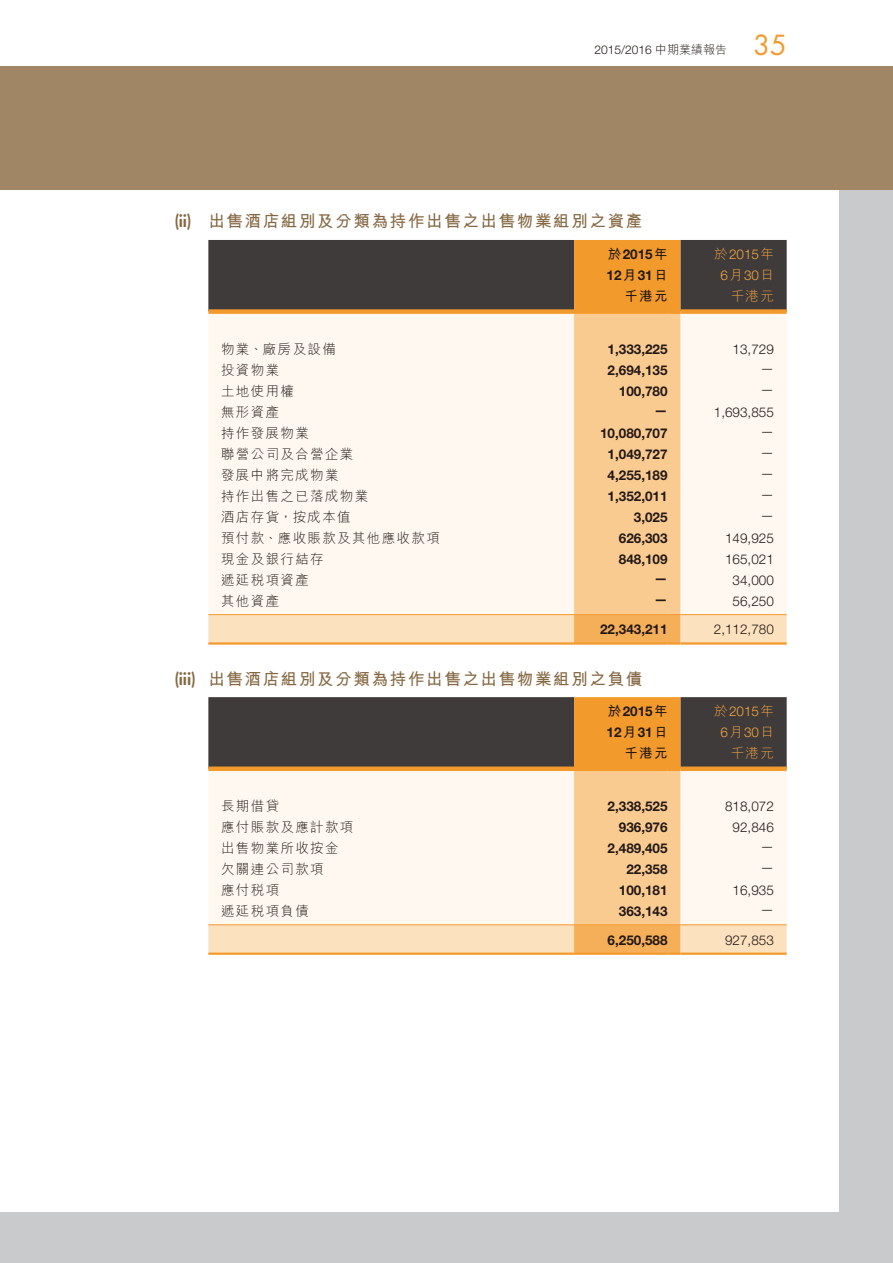
<style>
.page{position:relative;width:893px;height:1263px;background:#fff}
.page>*{position:absolute;margin:0;border:0;box-sizing:border-box;transform-origin:0 0}
.t1{font:27px "Futura Std";color:#f39a2c}
.t2{font:700 16.5px "M Hei HK";letter-spacing:.1em;color:#856843}
.t3{font:700 13.5px/21px "Helvetica Neue LT Std";color:#231916}
.t4{font:300 13.5px "M Hei HK";letter-spacing:.1em;color:#231916}
.t5{font:300 13.5px "Helvetica Neue LT Std";color:#231916}
.t6{font:300 13.5px/21px "Helvetica Neue LT Std";color:#f5a543;text-align:center}
.t7{font:700 13.5px "M Hei HK";letter-spacing:.1em;color:#231916}
.t8{font:300 13.5px "M Hei HK";letter-spacing:.1em;color:#f5a543}
.t9{font:300 12px "Helvetica Neue LT Std";color:#231916}
.s1{font-family:"M Hei HK"}
.s2{font-family:"Futura Std";font-weight:800}
</style>
<div class="page">
<div style="left:0;top:148px;width:893px;height:1115px;background:#c9cacb"></div>
<div style="left:0;top:166px;width:839px;height:1046px;background:#fff"></div>
<div style="left:0;top:66px;width:893px;height:123px;background:#a18665"></div>
<svg style="left:208px;top:240px;width:579px;height:405px"></svg>
<svg style="left:208px;top:697px;width:579px;height:258px"></svg>
<p class="t9" style="left:594px;top:42px;width:134px">2015/2016 <span class="s1">中期業績報告</span></p>
<h1 class="t1" style="left:753px;top:28px;width:35px">35</h1>
<p class="t2" style="left:174px;top:209px;width:469px"><span class="s2">(ii)</span> 出售酒店組別及分類為持作出售之出售物業組別之資產</p>
<p class="t3" style="left:606px;top:244px;width:63px"><span class="s1">於</span>2015<span class="s1">年<br></span>12<span class="s1">月</span>31<span class="s1">日</span></p>
<p class="t6" style="left:714px;top:244px;width:61px"><span class="s1">於</span>2015<span class="s1">年<br></span>6<span class="s1">月</span>30<span class="s1">日</span></p>
<p class="t7" style="left:624px;top:286px;width:45px">千港元</p>
<p class="t8" style="left:731px;top:289px;width:45px">千港元</p>
<p class="t4" style="left:221px;top:342px;width:116px">物業、廠房及設備</p>
<p class="t3" style="left:608px;top:338px;width:62px">1,333,225</p>
<p class="t5" style="left:733px;top:341px;width:43px">13,729</p>
<p class="t4" style="left:221px;top:363px;width:60px">投資物業</p>
<p class="t3" style="left:608px;top:360px;width:62px">2,694,135</p>
<p class="t5" style="left:760px;top:360px;width:15px">—</p>
<p class="t4" style="left:221px;top:384px;width:74px">土地使用權</p>
<p class="t3" style="left:619px;top:381px;width:50px">100,780</p>
<p class="t5" style="left:760px;top:381px;width:15px">—</p>
<p class="t4" style="left:221px;top:405px;width:60px">無形資產</p>
<p class="t3" style="left:654px;top:399px;width:15px">—</p>
<p class="t5" style="left:714px;top:404px;width:62px">1,693,855</p>
<p class="t4" style="left:221px;top:426px;width:89px">持作發展物業</p>
<p class="t3" style="left:600px;top:423px;width:69px">10,080,707</p>
<p class="t5" style="left:760px;top:423px;width:15px">—</p>
<p class="t4" style="left:221px;top:447px;width:134px">聯營公司及合營企業</p>
<p class="t3" style="left:608px;top:444px;width:62px">1,049,727</p>
<p class="t5" style="left:760px;top:444px;width:15px">—</p>
<p class="t4" style="left:221px;top:468px;width:119px">發展中將完成物業</p>
<p class="t3" style="left:608px;top:465px;width:62px">4,255,189</p>
<p class="t5" style="left:760px;top:465px;width:15px">—</p>
<p class="t4" style="left:221px;top:489px;width:149px">持作出售之已落成物業</p>
<p class="t3" style="left:608px;top:486px;width:62px">1,352,011</p>
<p class="t5" style="left:760px;top:486px;width:15px">—</p>
<p class="t4" style="left:221px;top:510px;width:131px">酒店存貨，按成本值</p>
<p class="t3" style="left:634px;top:507px;width:35px">3,025</p>
<p class="t5" style="left:760px;top:507px;width:15px">—</p>
<p class="t4" style="left:221px;top:531px;width:220px">預付款、應收賬款及其他應收款項</p>
<p class="t3" style="left:619px;top:528px;width:50px">626,303</p>
<p class="t5" style="left:725px;top:530px;width:50px">149,925</p>
<p class="t4" style="left:221px;top:552px;width:104px">現金及銀行結存</p>
<p class="t3" style="left:619px;top:549px;width:50px">848,109</p>
<p class="t5" style="left:725px;top:551px;width:50px">165,021</p>
<p class="t4" style="left:221px;top:573px;width:89px">遞延稅項資產</p>
<p class="t3" style="left:654px;top:568px;width:15px">—</p>
<p class="t5" style="left:733px;top:572px;width:43px">34,000</p>
<p class="t4" style="left:221px;top:594px;width:60px">其他資產</p>
<p class="t3" style="left:654px;top:589px;width:15px">—</p>
<p class="t5" style="left:733px;top:593px;width:43px">56,250</p>
<p class="t3" style="left:600px;top:619px;width:69px">22,343,211</p>
<p class="t5" style="left:714px;top:621px;width:62px">2,112,780</p>
<p class="t2" style="left:174px;top:666px;width:469px"><span class="s2">(iii)</span> 出售酒店組別及分類為持作出售之出售物業組別之負債</p>
<p class="t3" style="left:606px;top:701px;width:63px"><span class="s1">於</span>2015<span class="s1">年<br></span>12<span class="s1">月</span>31<span class="s1">日</span></p>
<p class="t6" style="left:714px;top:701px;width:61px"><span class="s1">於</span>2015<span class="s1">年<br></span>6<span class="s1">月</span>30<span class="s1">日</span></p>
<p class="t7" style="left:624px;top:744px;width:45px">千港元</p>
<p class="t8" style="left:731px;top:747px;width:45px">千港元</p>
<p class="t4" style="left:221px;top:799px;width:60px">長期借貸</p>
<p class="t3" style="left:608px;top:796px;width:62px">2,338,525</p>
<p class="t5" style="left:725px;top:798px;width:50px">818,072</p>
<p class="t4" style="left:221px;top:820px;width:134px">應付賬款及應計款項</p>
<p class="t3" style="left:619px;top:817px;width:50px">936,976</p>
<p class="t5" style="left:733px;top:819px;width:43px">92,846</p>
<p class="t4" style="left:221px;top:841px;width:119px">出售物業所收按金</p>
<p class="t3" style="left:608px;top:838px;width:62px">2,489,405</p>
<p class="t5" style="left:760px;top:838px;width:15px">—</p>
<p class="t4" style="left:221px;top:862px;width:104px">欠關連公司款項</p>
<p class="t3" style="left:626px;top:859px;width:43px">22,358</p>
<p class="t5" style="left:760px;top:859px;width:15px">—</p>
<p class="t4" style="left:221px;top:883px;width:60px">應付稅項</p>
<p class="t3" style="left:619px;top:880px;width:50px">100,181</p>
<p class="t5" style="left:733px;top:882px;width:43px">16,935</p>
<p class="t4" style="left:221px;top:904px;width:89px">遞延稅項負債</p>
<p class="t3" style="left:619px;top:901px;width:50px">363,143</p>
<p class="t5" style="left:760px;top:901px;width:15px">—</p>
<p class="t3" style="left:608px;top:929px;width:62px">6,250,588</p>
<p class="t5" style="left:725px;top:931px;width:50px">927,853</p>
</div>
